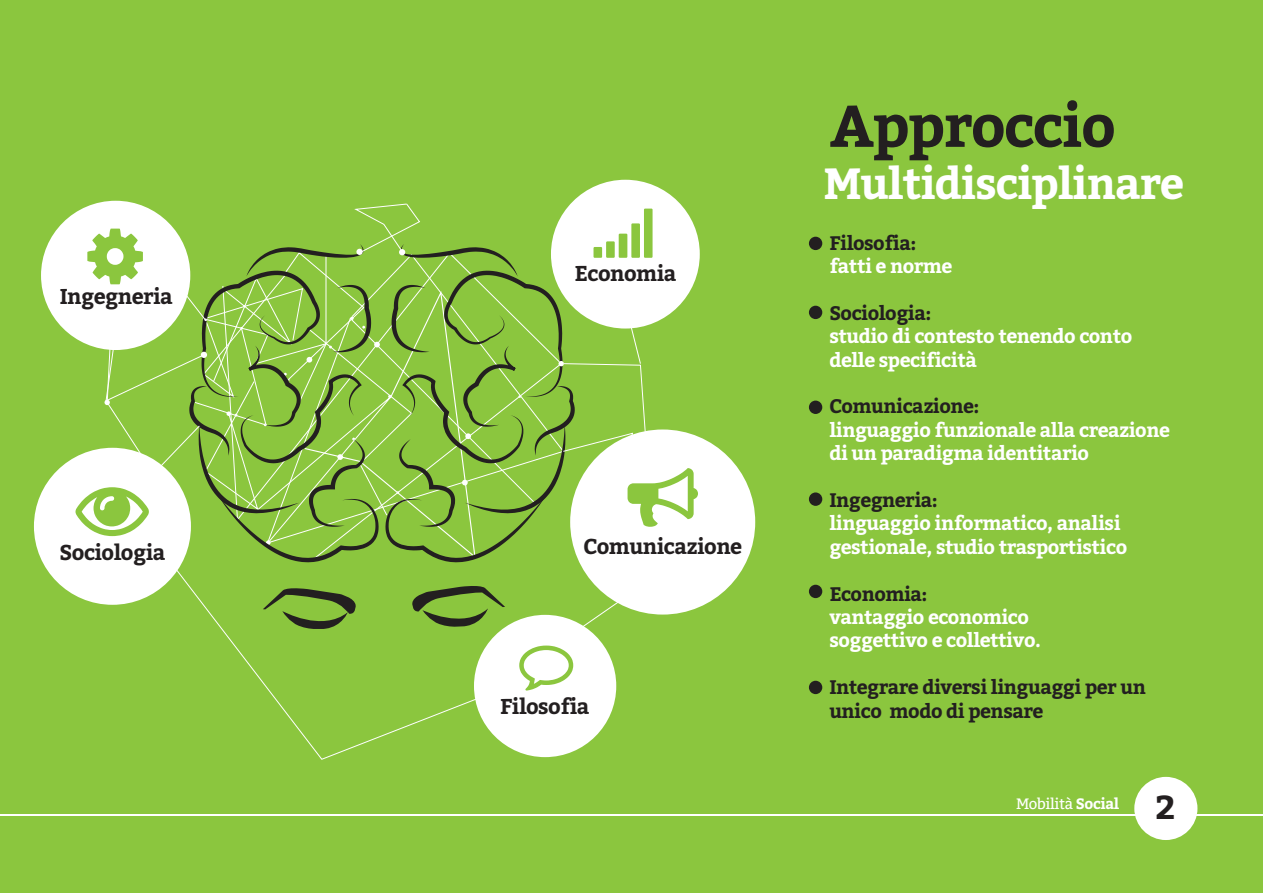
<style>
.page{position:relative;width:1263px;height:893px;background:#8bc63e}
.page>*{position:absolute;margin:0;border:0;box-sizing:border-box;transform-origin:0 0}
.t1{font:700 58.65px "Bitter";letter-spacing:-.025em;color:#231f20}
.t2{font:700 43.5px "Bitter";letter-spacing:-.025em;color:#fff}
.t3{font:700 33px "Bitter";color:#231f20}
.t4{font:700 21.45px "Bitter";letter-spacing:-.025em;color:#231f20}
.t5{font:700 19.5px/23.4px "Bitter";letter-spacing:-.025em;color:#fff}
.t6{font:700 19.5px/23.4px "Bitter";letter-spacing:-.025em;color:#231f20}
.t7{font:15px "Bitter";letter-spacing:-.025em;color:#fff}
.s1{font-weight:700}
</style>
<div class="page">
<hr style="left:0;top:814px;width:1263px;height:2px;background:#fff">
<div style="left:1134px;top:777px;width:63px;height:63px;background:#fff;border-radius:50%"></div>
<div style="left:41px;top:201px;width:149px;height:149px;background:#fff;border-radius:50%"></div>
<div style="left:474px;top:615px;width:142px;height:142px;background:#fff;border-radius:50%"></div>
<div style="left:570px;top:429px;width:185px;height:186px;background:#fff;border-radius:50%"></div>
<div style="left:551px;top:180px;width:149px;height:149px;background:#fff;border-radius:50%"></div>
<div style="left:34px;top:448px;width:157px;height:157px;background:#fff;border-radius:50%"></div>
<svg style="left:157px;top:562px;width:325px;height:198px"></svg>
<svg style="left:412px;top:584px;width:220px;height:113px"></svg>
<svg style="left:76px;top:203px;width:622px;height:359px"></svg>
<div style="left:809px;top:237px;width:13px;height:13px;background:#231f20;border-radius:50%"></div>
<div style="left:809px;top:306px;width:13px;height:13px;background:#231f20;border-radius:50%"></div>
<div style="left:809px;top:401px;width:13px;height:13px;background:#231f20;border-radius:50%"></div>
<div style="left:809px;top:492px;width:13px;height:14px;background:#231f20;border-radius:50%"></div>
<div style="left:809px;top:585px;width:13px;height:13px;background:#231f20;border-radius:50%"></div>
<div style="left:809px;top:681px;width:13px;height:13px;background:#231f20;border-radius:50%"></div>
<p class="t4" style="left:60px;top:283px;width:115px">Ingegneria</p>
<p class="t4" style="left:60px;top:539px;width:107px">Sociologia</p>
<p class="t4" style="left:575px;top:260px;width:103px">Economia</p>
<p class="t4" style="left:583px;top:533px;width:160px">Comunicazione</p>
<p class="t4" style="left:500px;top:694px;width:91px">Filosofia</p>
<h1 class="t1" style="left:830px;top:91px;width:288px">Approccio</h1>
<h2 class="t2" style="left:823px;top:157px;width:362px">Multidisciplinare</h2>
<p class="t6" style="left:829px;top:231px;width:89px">Filosofia:</p>
<p class="t5" style="left:829px;top:255px;width:125px">fatti e norme</p>
<p class="t6" style="left:829px;top:301px;width:104px">Sociologia:</p>
<p class="t5" style="left:829px;top:325px;width:304px">studio di contesto tenendo conto delle specificità</p>
<p class="t6" style="left:829px;top:395px;width:152px">Comunicazione:</p>
<p class="t5" style="left:829px;top:418px;width:342px">linguaggio funzionale alla creazione di un paradigma identitario</p>
<p class="t6" style="left:829px;top:489px;width:110px">Ingegneria:</p>
<p class="t5" style="left:829px;top:512px;width:299px">linguaggio informatico, analisi gestionale, studio trasportistico</p>
<p class="t6" style="left:829px;top:582px;width:100px">Economia:</p>
<p class="t5" style="left:829px;top:606px;width:213px">vantaggio economico soggettivo e collettivo.</p>
<p class="t6" style="left:829px;top:676px;width:318px">Integrare diversi linguaggi per un unico modo di pensare</p>
<p class="t7" style="left:1016px;top:795px;width:105px">Mobilità <span class="s1">Social</span></p>
<h3 class="t3" style="left:1155px;top:788px;width:22px">2</h3>
</div>
